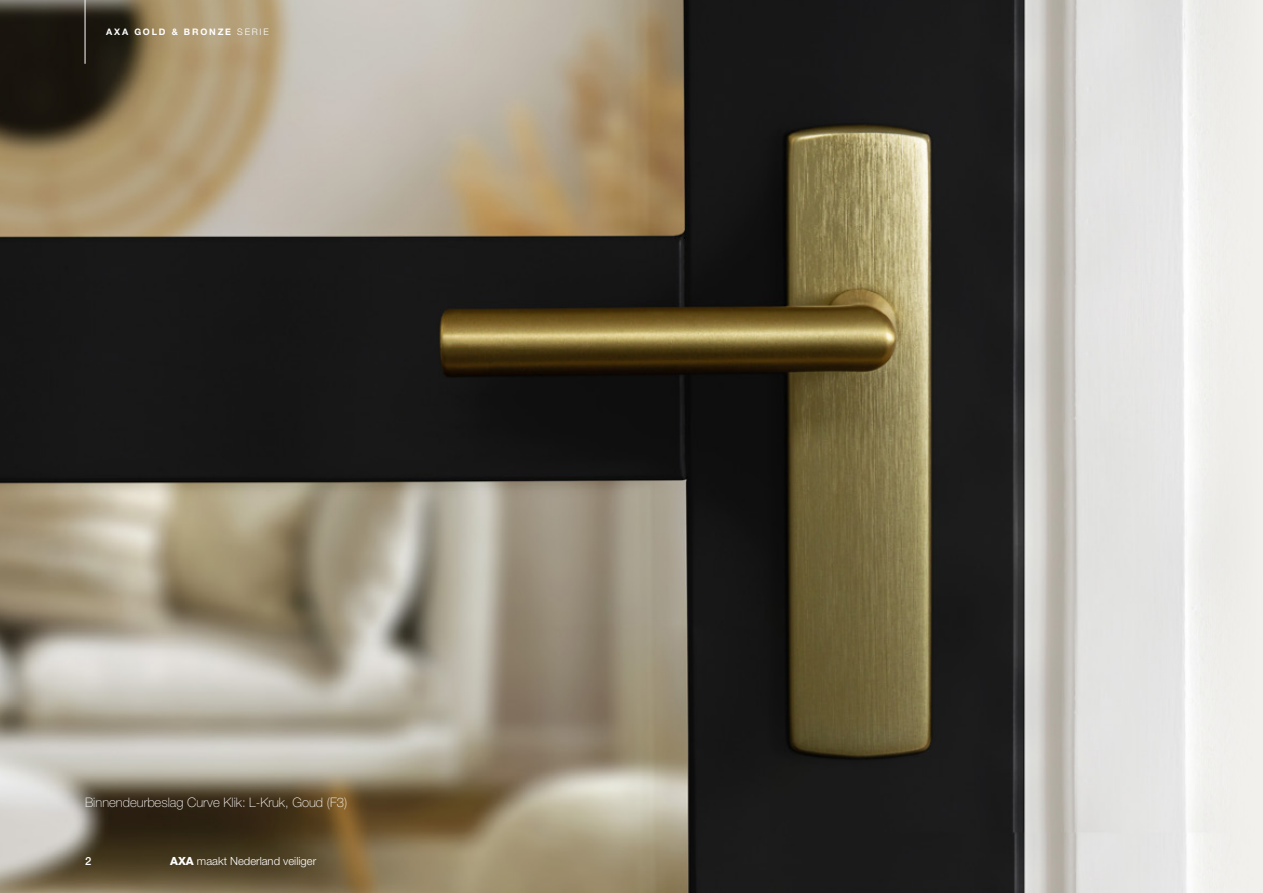
<style>
.page{position:relative;width:1263px;height:893px;background:#fff}
.page>*{position:absolute;margin:0;border:0;box-sizing:border-box;transform-origin:0 0}
.t1{font:100 13.2px "Helvetica Neue LT Pro";color:#fff}
.t2{font:300 11.25px "Helvetica Neue LT Pro";color:#fff}
.t3{font:500 11.25px "Helvetica Neue LT Pro";color:#fff}
.t4{font:700 9px "Helvetica Neue LT Pro";letter-spacing:.2em;color:#fff}
.s1{font-weight:300}
.s2{font-weight:800}
</style>
<div class="page">
<img style="left:0;top:0;width:1263px;height:893px">
<hr style="left:85px;top:0;width:1px;height:64px;background:#fff">
<p class="t4" style="left:106px;top:26px;width:164px">AXA GOLD &amp; BRONZE <span class="s1">SERIE</span></p>
<p class="t1" style="left:85px;top:794px;width:264px">Binnendeurbeslag Curve Klik: L-Kruk, Goud (F3)</p>
<p class="t3" style="left:85px;top:854px;width:8px">2</p>
<p class="t2" style="left:170px;top:854px;width:148px"><span class="s2">AXA</span> maakt Nederland veiliger</p>
</div>
